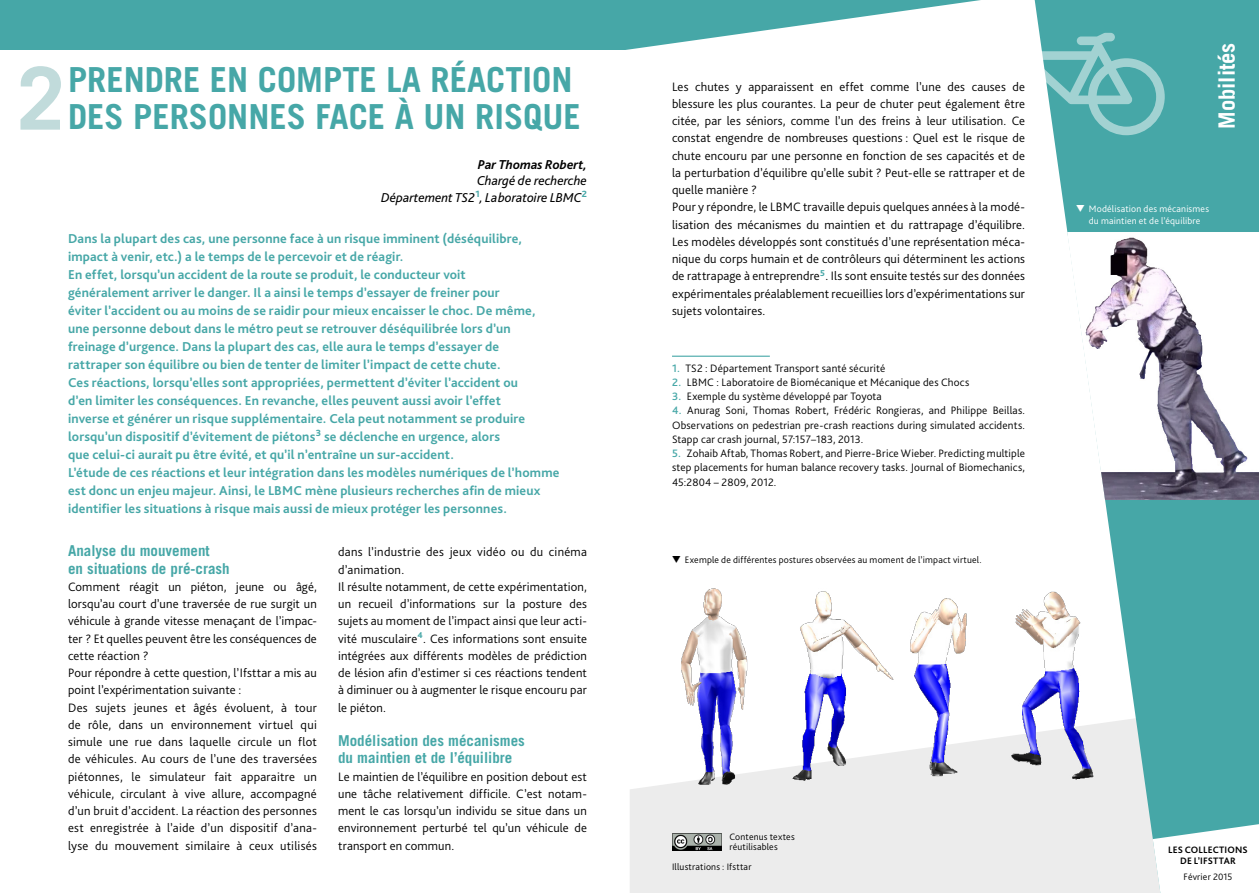
<style>
.page{position:relative;width:1259px;height:893px;background:#fff}
.page>*{position:absolute;margin:0;border:0;box-sizing:border-box;transform-origin:0 0}
.t1{font:700 86.85px "Trade Gothic LT Std";color:#c1dbdb}
.t2{font:700 34.5px "Trade Gothic LT Std";color:#46a7a7}
.t3{font:700 22.5px "Trade Gothic LT Std";color:#fff}
.t4{font:700 15px/17.2px "Trade Gothic LT Std";color:#46a7a7}
.t5{font:700 13.5px/18px "Bliss Pro";letter-spacing:.015em;color:#46a7a7}
.t6{font:italic 13.5px/16.5px "Bliss Pro";color:#000;text-align:right}
.t7{font:italic 700 13.5px "Bliss Pro";color:#000}
.t8{font:300 12.75px/17.2px "Bliss Pro";letter-spacing:.01em;color:#000}
.t9{font:300 11.25px/14.2px "Bliss Pro";letter-spacing:.015em;color:#000;text-align:justify}
.t10{font:300 9.75px/10.5px "Bliss Pro";letter-spacing:.02em;color:#000}
.t11{font:300 9.75px/12px "Bliss Pro";letter-spacing:.02em;color:#fff}
.t12{font:700 9.75px/11.2px "Bliss Pro";letter-spacing:.015em;color:#000;text-align:center}
.s1{font-weight:500;color:#46a7a7}
</style>
<div class="page">
<div style="left:630px;top:768px;width:403px;height:125px;background:#ececec"></div>
<svg style="left:1033px;top:0;width:226px;height:893px;fill:#46a7a7"></svg>
<svg style="left:0;top:0;width:1064px;height:145px"></svg>
<img style="left:672px;top:833px;width:49px;height:17px">
<svg style="left:1152px;top:824px;width:107px;height:69px"></svg>
<svg style="left:1019px;top:33px;width:145px;height:102px"></svg>
<div style="left:1205px;top:0;width:54px;height:142px;background:#46a7a7"></div>
<hr style="left:672px;top:356px;width:98px;height:1px;background:#46a7a7">
<div style="left:0;top:50px;width:629px;height:109px;background:#fff"></div>
<img style="left:1068px;top:232px;width:191px;height:268px">
<img style="left:638px;top:588px;width:117px;height:206px">
<img style="left:783px;top:591px;width:106px;height:203px">
<img style="left:889px;top:598px;width:109px;height:196px">
<img style="left:998px;top:569px;width:116px;height:225px">
<svg style="left:1076px;top:205px;width:8px;height:7px"></svg>
<h1 class="t1" style="left:17px;top:45px;width:50px">2</h1>
<h2 class="t2" style="left:68px;top:58px;width:506px">PRENDRE EN COMPTE LA RÉACTION</h2>
<h2 class="t2" style="left:68px;top:96px;width:514px">DES PERSONNES FACE À UN RISQUE</h2>
<p class="t7" style="left:478px;top:156px;width:111px">Par Thomas Robert,</p>
<p class="t6" style="left:381px;top:172px;width:207px">Chargé de recherche<br>Département TS2<sup>1</sup>, Laboratoire LBMC<sup>2</sup></p>
<p class="t5" style="left:68px;top:229px;width:493px">Dans la plupart des cas, une personne face à un risque imminent (déséquilibre, impact à venir, etc.) a le temps de le percevoir et de réagir.<br>En effet, lorsqu’un accident de la route se produit, le conducteur voit<br>généralement arriver le danger. I l a ainsi le temps d’essayer de freiner pour<br>éviter l’accident ou au moins de se raidir pour mieux encaisser le choc. De même, une personne debout dans le métro peut se retrouver déséquilibrée lors d’un freinage d’urgence. Dans la plupart des cas, elle aura le temps d’essayer de<br>rattraper son équilibre ou bien de tenter de limiter l’impact de cette chute.<br>Ces réactions, lorsqu’elles sont appropriées, permettent d’éviter l’accident ou<br>d’en limiter les conséquences. En revanche, elles peuvent aussi avoir l’effet<br>inverse et générer un risque supplémentaire. Cela peut notamment se produire lorsqu’un dispositif d’évitement de piétons<sup>3</sup> se déclenche en urgence, alors<br>que celui-ci aurait pu être évité, et qu’il n’entraîne un sur-accident.<br>L’étude de ces réactions et leur intégration dans les modèles numériques de l’homme est donc un enjeu majeur. Ainsi, le LBMC mène plusieurs recherches afin de mieux identifier les situations à risque mais aussi de mieux protéger les personnes.</p>
<p class="t4" style="left:68px;top:542px;width:163px">Analyse du mouvement<br>en situations de pré-crash</p>
<p class="t8" style="left:68px;top:578px;width:250px">Comment réagit un piéton, jeune ou âgé, lorsqu’au court d’une traversée de rue surgit un véhicule à grande vitesse menaçant de l’impac&shy;ter ? Et quelles peuvent être les conséquences de cette réaction ?<br>Pour répondre à cette question, l’Ifsttar a mis au point l’expérimentation suivante :<br>Des sujets jeunes et âgés évoluent, à tour de rôle, dans un environnement virtuel qui simule une rue dans laquelle circule un flot de véhicules. Au cours de l’une des traversées piétonnes, le simulateur fait apparaitre un véhicule, circulant à vive allure, accompagné d’un bruit d’accident. La réaction des personnes est enregistrée à l’aide d’un dispositif d’ana&shy;lyse du mouvement similaire à ceux utilisés</p>
<p class="t8" style="left:338px;top:543px;width:250px">dans l’industrie des jeux vidéo ou du cinéma d’animation.<br>Il résulte notamment, de cette expérimentation, un recueil d’informations sur la posture des sujets au moment de l’impact ainsi que leur acti&shy;vité musculaire<sup>4</sup>. Ces informations sont ensuite intégrées aux différents modèles de prédiction de lésion afin d’estimer si ces réactions tendent à diminuer ou à augmenter le risque encouru par le piéton.</p>
<p class="t4" style="left:338px;top:732px;width:188px">Modélisation des mécanismes du maintien et de l’équilibre</p>
<p class="t8" style="left:338px;top:767px;width:250px;text-align:justify">Le maintien de l’équilibre en position debout est une tâche relativement difficile. C’est notam&shy;ment le cas lorsqu’un individu se situe dans un environnement perturbé tel qu’un véhicule de transport en commun.</p>
<p class="t8" style="left:672px;top:77px;width:354px">Les chutes y apparaissent en effet comme l’une des causes de blessure les plus courantes. La peur de chuter peut également être citée, par les séniors, comme l’un des freins à leur utilisation. Ce constat engendre de nombreuses questions : Quel est le risque de chute encouru par une personne en fonction de ses capacités et de la perturbation d’équilibre qu’elle subit ? Peut-elle se rattraper et de quelle manière ?<br>Pour y répondre, le LBMC travaille depuis quelques années à la modé&shy;lisation des mécanismes du maintien et du rattrapage d’équilibre.<br>Les modèles développés sont constitués d’une représentation méca&shy;nique du corps humain et de contrôleurs qui déterminent les actions de rattrapage à entreprendre<sup>5</sup>. Ils sont ensuite testés sur des données expérimentales préalablement recueillies lors d’expérimentations sur sujets volontaires.</p>
<p class="t9" style="left:672px;top:360px;width:215px"><span class="s1">1.</span> TS2 : Département Transport santé sécurité</p>
<p class="t9" style="left:672px;top:375px;width:299px"><span class="s1">2.</span> LBMC : Laboratoire de Biomécanique et Mécanique des Chocs</p>
<p class="t9" style="left:672px;top:389px;width:211px"><span class="s1">3.</span> Exemple du système développé par Toyota</p>
<p class="t9" style="left:672px;top:403px;width:354px"><span class="s1">4.</span> Anurag Soni, Thomas Robert, Frédéric Rongieras, and Philippe Beillas.<br>Observations on pedestrian pre-crash reactions during simulated accidents.<br>Stapp car crash journal, 57:157–183, 2013.</p>
<p class="t9" style="left:672px;top:446px;width:354px"><span class="s1">5.</span> Zohaib Aftab, Thomas Robert, and Pierre-Brice Wieber. Predicting multiple step placements for human balance recovery tasks. Journal of Biomechanics, 45:2804 – 2809, 2012.</p>
<p class="t10" style="left:685px;top:554px;width:298px">Exemple de différentes postures observées au moment de l’impact virtuel.</p>
<h3 class="t3" style="left:1213px;top:129px;width:88px;rotate:-90deg">Mobilités</h3>
<p class="t11" style="left:1089px;top:203px;width:122px">Modélisation des mécanismes du maintien et de l’équilibre</p>
<p class="t10" style="left:729px;top:831px;width:67px">Contenus textes réutilisables</p>
<p class="t10" style="left:672px;top:861px;width:81px">Illustrations : Ifsttar</p>
<p class="t12" style="left:1168px;top:844px;width:81px">LES COLLECTIONS<br>DE L’IFSTTAR</p>
<p class="t10" style="left:1183px;top:871px;width:51px">Février 2015</p>
</div>
